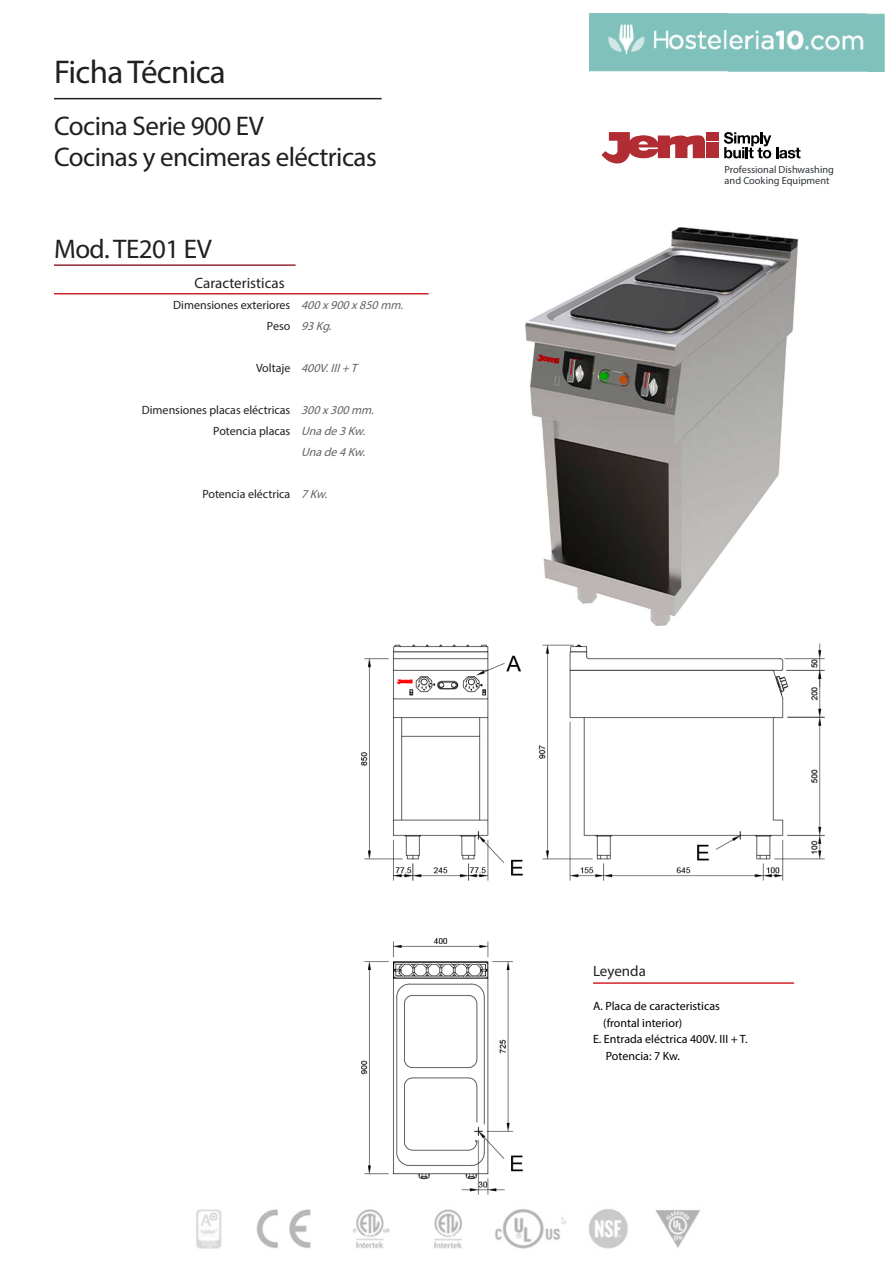
<style>
.page{position:relative;width:893px;height:1263px;background:#fff}
.page>*{position:absolute;margin:0;border:0;box-sizing:border-box;transform-origin:0 0}
.t1{font:33px "Myriad Pro";letter-spacing:-.02em;color:#231f20}
.t2{font:27px "Myriad Pro";letter-spacing:-.02em;color:#231f20}
.t3{font:15px "Myriad Pro";color:#231f20}
.t4{font:12px "Myriad Pro";color:#231f20}
.t5{font:12px "Myriad Pro";color:#000}
.t6{font:italic 12px "Myriad Pro";color:#636366}
.t7{font:10.35px "Myriad Pro";color:#2e3439}
</style>
<div class="page">
<img style="left:362px;top:643px;width:462px;height:552px">
<svg style="left:724px;top:132px;width:76px;height:26px"></svg>
<svg style="left:602px;top:132px;width:103px;height:31px"></svg>
<div style="left:707px;top:142px;width:12px;height:16px;background:#b12d33"></div>
<div style="left:707px;top:132px;width:12px;height:9px;background:#b12d33"></div>
<hr style="left:54px;top:98px;width:328px;height:1px;background:#231f20">
<hr style="left:54px;top:264px;width:242px;height:2px;background:#982a38">
<hr style="left:54px;top:293px;width:375px;height:1px;background:#d1232a">
<img style="left:196px;top:1209px;width:504px;height:40px">
<hr style="left:593px;top:982px;width:201px;height:2px;background:#d1232a">
<img style="left:525px;top:227px;width:274px;height:399px">
<img style="left:590px;top:13px;width:294px;height:58px">
<p class="t1" style="left:54px;top:51px;width:173px">Ficha Técnica</p>
<p class="t2" style="left:54px;top:109px;width:211px">Cocina Serie 900 EV</p>
<p class="t2" style="left:54px;top:140px;width:324px">Cocinas y encimeras eléctricas</p>
<p class="t2" style="left:54px;top:232px;width:159px">Mod. TE201 EV</p>
<p class="t3" style="left:195px;top:274px;width:91px">Caracteristicas</p>
<p class="t4" style="left:173px;top:298px;width:119px">Dimensiones exteriores</p>
<p class="t4" style="left:267px;top:319px;width:25px">Peso</p>
<p class="t4" style="left:256px;top:361px;width:36px">Voltaje</p>
<p class="t4" style="left:142px;top:403px;width:150px">Dimensiones placas eléctricas</p>
<p class="t4" style="left:213px;top:424px;width:79px">Potencia placas</p>
<p class="t4" style="left:202px;top:487px;width:90px">Potencia eléctrica</p>
<p class="t6" style="left:301px;top:298px;width:107px">400x900x850mm.</p>
<p class="t6" style="left:301px;top:319px;width:36px">93Kg.</p>
<p class="t6" style="left:301px;top:361px;width:61px">400V.III+T</p>
<p class="t6" style="left:301px;top:403px;width:78px">300x300mm.</p>
<p class="t6" style="left:301px;top:424px;width:69px">Unade3Kw.</p>
<p class="t6" style="left:301px;top:445px;width:69px">Unade4Kw.</p>
<p class="t6" style="left:301px;top:487px;width:31px">7Kw.</p>
<p class="t7" style="left:725px;top:163px;width:111px">Professional Dishwashing</p>
<p class="t7" style="left:725px;top:174px;width:106px">and Cooking Equipment</p>
<p class="t3" style="left:593px;top:961px;width:54px">Leyenda</p>
<p class="t5" style="left:593px;top:998px;width:128px">A. Placa de caracteristicas</p>
<p class="t5" style="left:603px;top:1015px;width:81px">(frontal interior)</p>
<p class="t5" style="left:593px;top:1031px;width:156px">E. Entrada eléctrica 400V. III + T.</p>
<p class="t5" style="left:606px;top:1048px;width:76px">Potencia: 7 Kw.</p>
</div>
